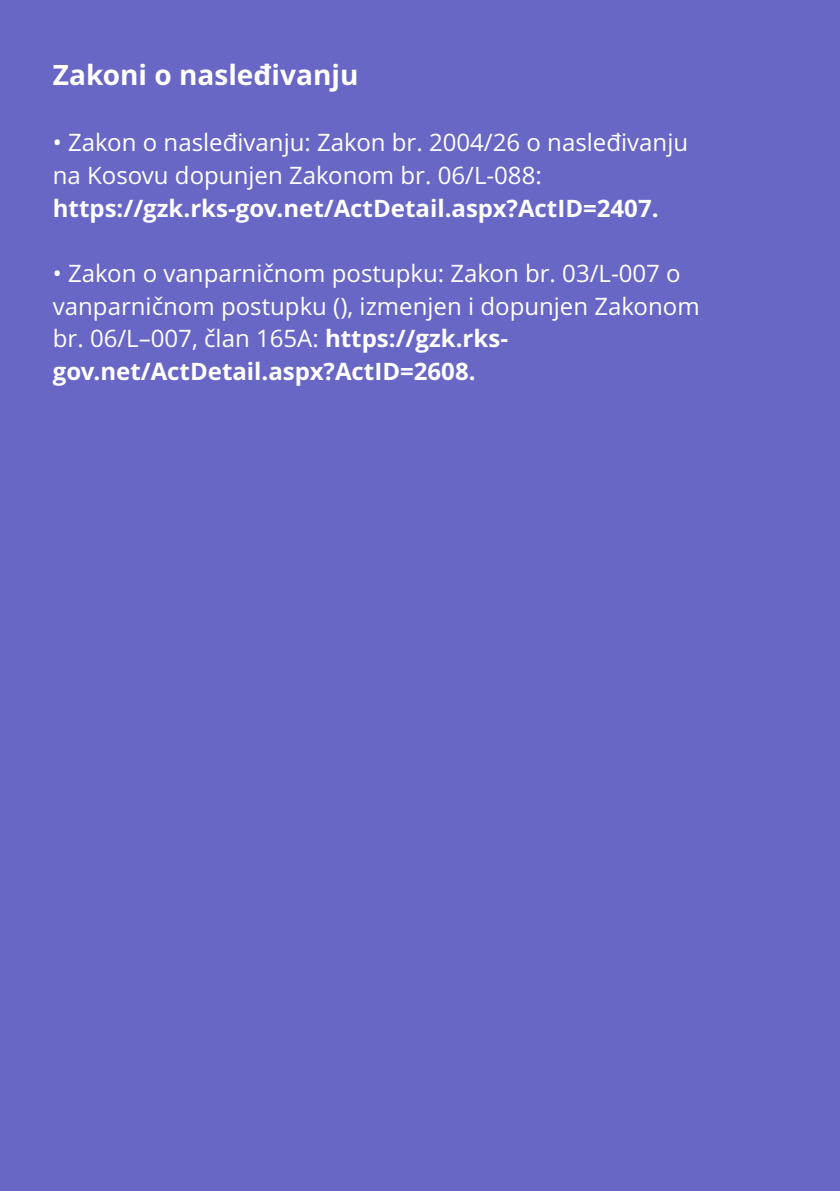
<style>
.page{position:relative;width:840px;height:1191px;background:#fff}
.page>*{position:absolute;margin:0;border:0;box-sizing:border-box;transform-origin:0 0}
.t1{font:700 28px "Open Sans";color:#fff}
.t2{font:24px/32.6px "Open Sans";color:#fff}
.t3{font:700 24px "Open Sans";color:#fff}
.s1{font-weight:700}
</style>
<div class="page">
<div style="left:0;top:0;width:839px;height:1191px;background:#6967c6"></div>
<p class="t1" style="left:53px;top:63px;width:307px">Zakoni o nasleđivanju</p>
<p class="t2" style="left:53px;top:129px;width:636px">• Zakon o nasleđivanju: Zakon br. 2004/26 o nasleđivanju na Kosovu dopunjen Zakonom br. 06/L-088:</p>
<p class="t3" style="left:53px;top:198px;width:607px">https://gzk.rks-gov.net/ActDetail.aspx?ActID=2407.</p>
<p class="t2" style="left:53px;top:259px;width:648px">• Zakon o vanparničnom postupku: Zakon br. 03/L-007 o vanparničnom postupku (), izmenjen i dopunjen Zakonom br. 06/L–007, član 165A: <span class="s1">https://gzk.rks&shy;gov.net/ActDetail.aspx?ActID=2608.</span></p>
</div>
